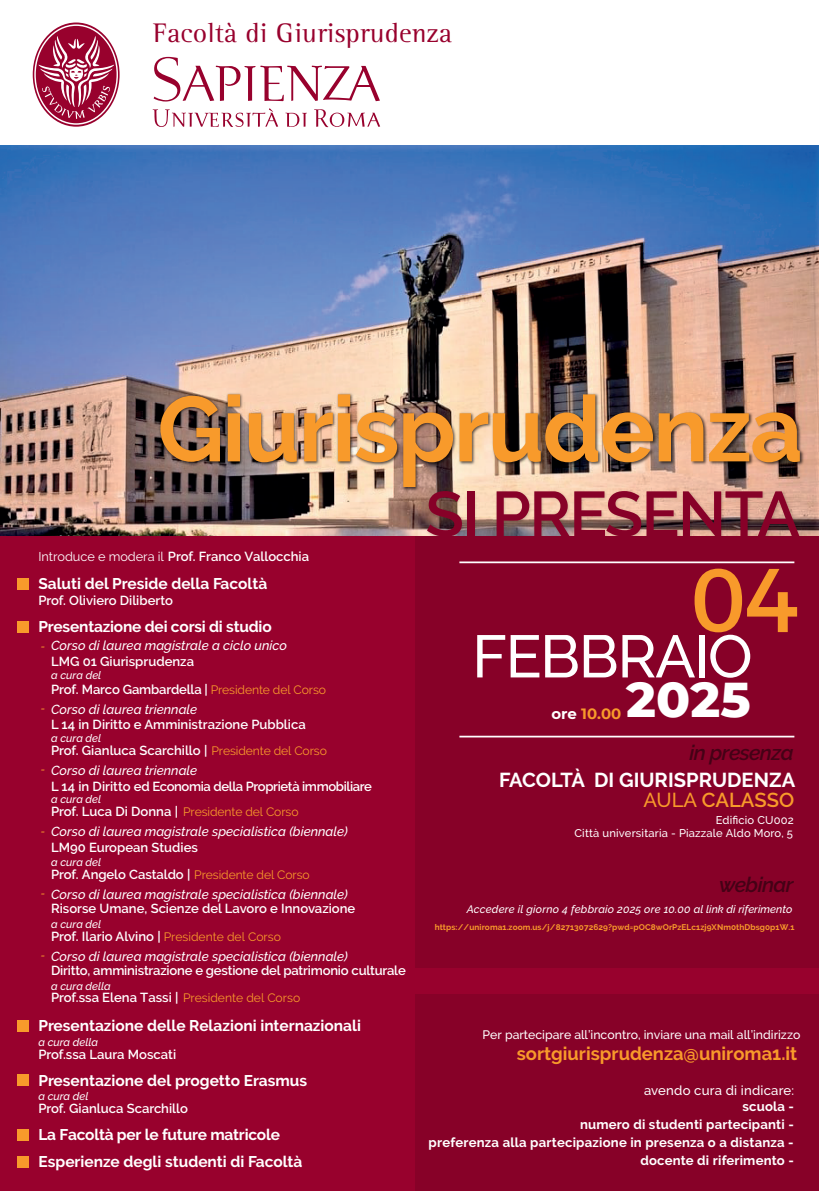
<style>
.page{position:relative;width:819px;height:1191px;background:#fff}
.page>*{position:absolute;margin:0;border:0;box-sizing:border-box;transform-origin:0 0}
.t1{font:90.12px "Montserrat";color:#f89a2b}
.t2{font:600 63px "Raleway";letter-spacing:-.025em;color:#98012d}
.t3{font:500 59.68px "Raleway";letter-spacing:-.025em;color:#fff}
.t4{font:800 49.88px "Montserrat";color:#fff}
.t5{font:27.82px "Leftist Mono Serif";color:#98012d}
.t6{font:italic 600 21px "Raleway";letter-spacing:-.03em;color:#450116}
.t7{font:700 20.12px "Raleway";color:#fff}
.t8{font:600 20.12px "Raleway";color:#f89a2b}
.t9{font:700 18.38px "Raleway";color:#f89a2b}
.t10{font:700 15.49px/27.1px "Raleway";color:#fff}
.t11{font:700 14.88px "Montserrat";color:#f89a2b}
.t12{font:700 13.12px/18.1px "Raleway";letter-spacing:.015em;color:#fff;text-align:right}
.t13{font:500 13.12px "Raleway";letter-spacing:.015em;color:#fff}
.t14{font:600 13.04px "Raleway";color:#fff}
.t15{font:italic 500 13.04px "Raleway";color:#fff}
.t16{font:600 13.04px "Raleway";letter-spacing:-.03em;color:#fff}
.t17{font:500 12.25px "Raleway";color:#fff}
.t18{font:12.16px "Raleway";letter-spacing:-.01em;color:#f89a2b}
.t19{font:500 11.2px/13.4px "Raleway";letter-spacing:.015em;color:#fff;text-align:right}
.t20{font:italic 500 10.94px "Raleway";color:#fff}
.t21{font:italic 500 10.94px "Raleway";color:#f89a2b}
.t22{font:700 8.22px "Raleway";letter-spacing:.01em;color:#f89a2b}
.s1{font-weight:400;font-size:12.78px}
.s2{font-weight:400;font-size:12.16px;color:#f89a2b}
.s3{font-weight:600;font-size:13.04px;color:#fff}
.s4{color:#fff}
.s5{font-weight:500}
</style>
<div class="page">
<img style="left:0;top:145px;width:819px;height:391px">
<img style="left:423px;top:492px;width:381px;height:44px">
<div style="left:0;top:536px;width:819px;height:655px;background:#98012d"></div>
<div style="left:415px;top:994px;width:404px;height:197px;background:#870128"></div>
<div style="left:415px;top:536px;width:404px;height:432px;background:#870128"></div>
<svg style="left:154px;top:57px;width:226px;height:45px"></svg>
<svg style="left:285px;top:113px;width:22px;height:14px"></svg>
<svg style="left:314px;top:109px;width:66px;height:18px"></svg>
<svg style="left:153px;top:108px;width:125px;height:19px"></svg>
<svg style="left:34px;top:24px;width:84px;height:101px"></svg>
<hr style="left:459px;top:561px;width:335px;height:2px;background:#fff">
<hr style="left:459px;top:736px;width:335px;height:1px;background:#fff">
<img style="left:158px;top:392px;width:647px;height:100px">
<svg style="left:160px;top:396px;width:60px;height:66px"></svg>
<svg style="left:228px;top:394px;width:12px;height:67px"></svg>
<svg style="left:249px;top:413px;width:48px;height:49px"></svg>
<svg style="left:304px;top:394px;width:46px;height:67px"></svg>
<svg style="left:356px;top:412px;width:41px;height:50px"></svg>
<svg style="left:403px;top:412px;width:50px;height:75px"></svg>
<img style="left:459px;top:394px;width:244px;height:68px">
<svg style="left:709px;top:412px;width:90px;height:50px"></svg>
<div style="left:18px;top:622px;width:11px;height:11px;background:#f89a2b"></div>
<div style="left:18px;top:1020px;width:11px;height:11px;background:#f89a2b"></div>
<div style="left:18px;top:1074px;width:11px;height:11px;background:#f89a2b"></div>
<div style="left:18px;top:1129px;width:11px;height:11px;background:#f89a2b"></div>
<div style="left:18px;top:1156px;width:11px;height:11px;background:#f89a2b"></div>
<div style="left:18px;top:578px;width:11px;height:11px;background:#f89a2b"></div>
<h3 class="t5" style="left:153px;top:17px;width:301px">Facoltà di Giurisprudenza</h3>
<p class="t14" style="left:38px;top:549px;width:272px"><span class="s1">Introduce e modera il</span> Prof. Franco Vallocchia</p>
<p class="t10" style="left:38px;top:570px;width:230px">Saluti del Preside della Facoltà</p>
<p class="t14" style="left:38px;top:592px;width:136px">Prof. Oliviero Diliberto</p>
<p class="t10" style="left:38px;top:613px;width:235px">Presentazione dei corsi di studio</p>
<p class="t15" style="left:51px;top:638px;width:237px">Corso di laurea magistrale a ciclo unico</p>
<p class="t14" style="left:51px;top:654px;width:144px">LMG 01 Giurisprudenza</p>
<p class="t20" style="left:51px;top:669px;width:52px">a cura del</p>
<p class="t14" style="left:51px;top:681px;width:276px">Prof. Marco Gambardella | <span class="s2">Presidente del Corso</span></p>
<p class="t21" style="left:41px;top:640px;width:6px">-</p>
<p class="t15" style="left:51px;top:701px;width:148px">Corso di laurea triennale</p>
<p class="t14" style="left:51px;top:717px;width:256px">L 14 in Diritto e Amministrazione Pubblica</p>
<p class="t20" style="left:51px;top:732px;width:52px">a cura del</p>
<p class="t14" style="left:51px;top:743px;width:277px">Prof. Gianluca Scarchillo | <span class="s2">Presidente del Corso</span></p>
<p class="t21" style="left:41px;top:701px;width:6px">-</p>
<p class="t15" style="left:51px;top:763px;width:148px">Corso di laurea triennale</p>
<p class="t16" style="left:51px;top:778px;width:322px">L 14 in Diritto ed Economia della Proprietà immobiliare</p>
<p class="t20" style="left:51px;top:793px;width:52px">a cura del</p>
<p class="t18" style="left:51px;top:805px;width:249px"><span class="s3">Prof. Luca Di Donna |</span> Presidente del Corso</p>
<p class="t21" style="left:41px;top:763px;width:6px">-</p>
<p class="t15" style="left:51px;top:824px;width:298px">Corso di laurea magistrale specialistica (biennale)</p>
<p class="t14" style="left:51px;top:839px;width:148px">LM90 European Studies</p>
<p class="t20" style="left:51px;top:856px;width:52px">a cura del</p>
<p class="t14" style="left:51px;top:867px;width:260px">Prof. Angelo Castaldo | <span class="s2">Presidente del Corso</span></p>
<p class="t21" style="left:41px;top:824px;width:6px">-</p>
<p class="t15" style="left:51px;top:887px;width:298px">Corso di laurea magistrale specialistica (biennale)</p>
<p class="t14" style="left:51px;top:901px;width:306px">Risorse Umane, Scienze del Lavoro e Innovazione</p>
<p class="t20" style="left:51px;top:918px;width:52px">a cura del</p>
<p class="t14" style="left:51px;top:929px;width:231px">Prof. Ilario Alvino | <span class="s2">Presidente del Corso</span></p>
<p class="t21" style="left:41px;top:887px;width:6px">-</p>
<p class="t15" style="left:51px;top:948px;width:298px">Corso di laurea magistrale specialistica (biennale)</p>
<p class="t14" style="left:51px;top:963px;width:356px">Diritto, amministrazione e gestione del patrimonio culturale</p>
<p class="t20" style="left:51px;top:979px;width:61px">a cura della</p>
<p class="t14" style="left:51px;top:990px;width:251px">Prof.ssa Elena Tassi | <span class="s2">Presidente del Corso</span></p>
<p class="t21" style="left:41px;top:949px;width:6px">-</p>
<p class="t10" style="left:38px;top:1012px;width:324px">Presentazione delle Relazioni internazionali</p>
<p class="t14" style="left:38px;top:1047px;width:139px">Prof.ssa Laura Moscati</p>
<p class="t20" style="left:38px;top:1036px;width:61px">a cura della</p>
<p class="t10" style="left:38px;top:1066px;width:270px">Presentazione del progetto Erasmus</p>
<p class="t14" style="left:38px;top:1101px;width:151px">Prof. Gianluca Scarchillo</p>
<p class="t20" style="left:38px;top:1089px;width:52px">a cura del</p>
<p class="t10" style="left:38px;top:1121px;width:265px">La Facoltà per le future matricole<br>Esperienze degli studenti di Facoltà</p>
<h2 class="t2" style="left:425px;top:478px;width:376px">SI PRESENTA</h2>
<h1 class="t1" style="left:690px;top:528px;width:111px">04</h1>
<h3 class="t3" style="left:472px;top:622px;width:282px">FEBBRAIO</h3>
<h3 class="t4" style="left:626px;top:663px;width:126px">2025</h3>
<p class="t11" style="left:551px;top:703px;width:71px"><span class="s4">ore</span> 10.00</p>
<h3 class="t6" style="left:689px;top:741px;width:105px">in presenza</h3>
<h3 class="t7" style="left:499px;top:768px;width:297px">FACOLTÀ DI GIURISPRUDENZA</h3>
<p class="t19" style="left:574px;top:813px;width:221px">Edificio CU002<br>Città universitaria - Piazzale Aldo Moro, 5</p>
<h3 class="t8" style="left:643px;top:788px;width:152px"><span class="s5">AULA</span> CALASSO</h3>
<h3 class="t6" style="left:719px;top:872px;width:76px">webinar</h3>
<p class="t20" style="left:466px;top:903px;width:327px">Accedere il giorno 4 febbraio 2025 ore 10.00 al link di riferimento</p>
<p class="t22" style="left:434px;top:922px;width:361px">https://uniroma1.zoom.us/j/82713072629?pwd=pOC8wOrPzELc1zj9XNm0thDbsg0p1W.1</p>
<p class="t17" style="left:482px;top:1027px;width:319px">Per partecipare all’incontro, inviare una mail all’indirizzo</p>
<h3 class="t9" style="left:516px;top:1043px;width:282px">sortgiurisprudenza@uniroma1.it</h3>
<p class="t13" style="left:644px;top:1083px;width:152px">avendo cura di indicare:</p>
<p class="t12" style="left:580px;top:1097px;width:215px">scuola -<br>numero di studenti partecipanti -</p>
<p class="t12" style="left:640px;top:1151px;width:155px">docente di riferimento -</p>
<p class="t12" style="left:428px;top:1133px;width:367px">preferenza alla partecipazione in presenza o a distanza -</p>
</div>
